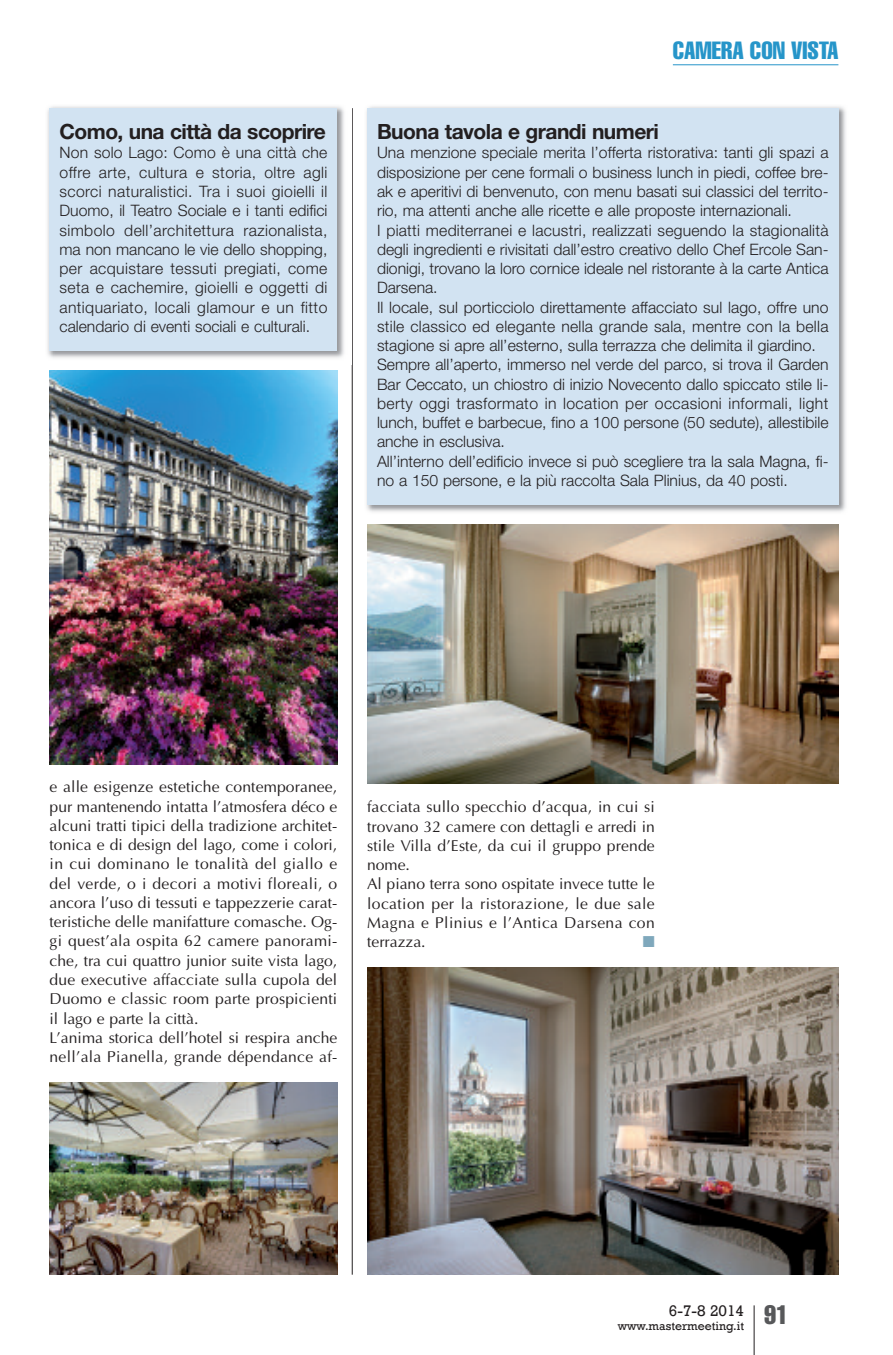
<style>
.page{position:relative;width:893px;height:1355px;background:#fff}
.page>*{position:absolute;margin:0;border:0;box-sizing:border-box;transform-origin:0 0}
.t1{font:extra-condensed 24.5px "Helvetica";color:#2695c9}
.t2{font:700 21px "Helvetica Neue";letter-spacing:-.025em;color:#231f20}
.t3{font:300 15.75px/19.2px "Helvetica Neue";color:#231f20;text-align:justify}
.t4{font:15.75px/19.2px "Optima";letter-spacing:.005em;color:#231f20}
.t5{font:15.75px "Rockwell";color:#231f20}
.t6{font:15.75px "Zapf Dingbats";color:#7fa8bc}
.t7{font:12.25px "Rockwell";color:#231f20}
</style>
<div class="page">
<hr style="left:754px;top:1305px;width:1px;height:49px;background:#231f20">
<hr style="left:673px;top:64px;width:165px;height:1px;background:#2695c9">
<hr style="left:352px;top:108px;width:1px;height:1166px;background:#231f20">
<img style="left:47px;top:106px;width:297px;height:252px">
<div style="left:50px;top:108px;width:287px;height:243px;background:#d2e3f2"></div>
<img style="left:366px;top:106px;width:480px;height:406px">
<div style="left:367px;top:108px;width:471px;height:397px;background:#d2e3f2"></div>
<img style="left:50px;top:1082px;width:287px;height:192px">
<img style="left:367px;top:967px;width:471px;height:307px">
<img style="left:50px;top:370px;width:287px;height:394px">
<img style="left:367px;top:524px;width:471px;height:259px">
<h2 class="t2" style="left:60px;top:124px;width:268px">Como, una città da scoprire</h2>
<p class="t3" style="left:60px;top:145px;width:269px">Non solo Lago: Como è una città che offre arte, cultura e storia, oltre agli scorci naturalistici. Tra i suoi gioielli il Duomo, il Teatro Sociale e i tanti edifici simbolo dell’architettura razionalista, ma non mancano le vie dello shopping, per acquistare tessuti pregiati, come seta e cachemire, gioielli e oggetti di antiquariato, locali glamour e un fitto calendario di eventi sociali e culturali.</p>
<h1 class="t1" style="left:673px;top:42px;width:167px">CAMERA CON VISTA</h1>
<h2 class="t2" style="left:377px;top:124px;width:283px">Buona tavola e grandi numeri</h2>
<p class="t3" style="left:377px;top:145px;width:453px;text-align:left">Una menzione speciale merita l’offerta ristorativa: tanti gli spazi a disposizione per cene formali o business lunch in piedi, coffee bre&shy;ak e aperitivi di benvenuto, con menu basati sui classici del territo&shy;rio, ma attenti anche alle ricette e alle proposte internazionali.<br>I piatti mediterranei e lacustri, realizzati seguendo la stagionalità degli ingredienti e rivisitati dall’estro creativo dello Chef Ercole San&shy;dionigi, trovano la loro cornice ideale nel ristorante à la carte Antica Darsena.<br>Il locale, sul porticciolo direttamente affacciato sul lago, offre uno stile classico ed elegante nella grande sala, mentre con la bella stagione si apre all’esterno, sulla terrazza che delimita il giardino.<br>Sempre all’aperto, immerso nel verde del parco, si trova il Garden Bar Ceccato, un chiostro di inizio Novecento dallo spiccato stile li&shy;berty oggi trasformato in location per occasioni informali, light lunch, buffet e barbecue, fino a 100 persone (50 sedute), allestibile anche in esclusiva.<br>All’interno dell’edificio invece si può scegliere tra la sala Magna, fi&shy;no a 150 persone, e la più raccolta Sala Plinius, da 40 posti.</p>
<p class="t4" style="left:50px;top:777px;width:289px">e alle esigenze estetiche contemporanee, pur mantenendo intatta l’atmosfera déco e alcuni tratti tipici della tradizione architet&shy;tonica e di design del lago, come i colori, in cui dominano le tonalità del giallo e del verde, o i decori a motivi floreali, o ancora l’uso di tessuti e tappezzerie carat&shy;teristiche delle manifatture comasche. Og&shy;gi quest’ala ospita 62 camere panorami&shy;che, tra cui quattro junior suite vista lago, due executive affacciate sulla cupola del Duomo e classic room parte prospicienti il lago e parte la città.<br>L’anima storica dell’hotel si respira anche nell’ala Pianella, grande dépendance af-</p>
<p class="t4" style="left:367px;top:797px;width:289px">facciata sullo specchio d’acqua, in cui si trovano 32 camere con dettagli e arredi in stile Villa d’Este, da cui il gruppo prende nome.<br>Al piano terra sono ospitate invece tutte le location per la ristorazione, le due sale Magna e Plinius e l’Antica Darsena con terrazza.</p>
<p class="t6" style="left:643px;top:932px;width:13px">■</p>
<p class="t7" style="left:618px;top:1318px;width:172px">www.mastermeeting.it <sup>91</sup></p>
<p class="t5" style="left:669px;top:1300px;width:77px">6-7-8 2014</p>
</div>
